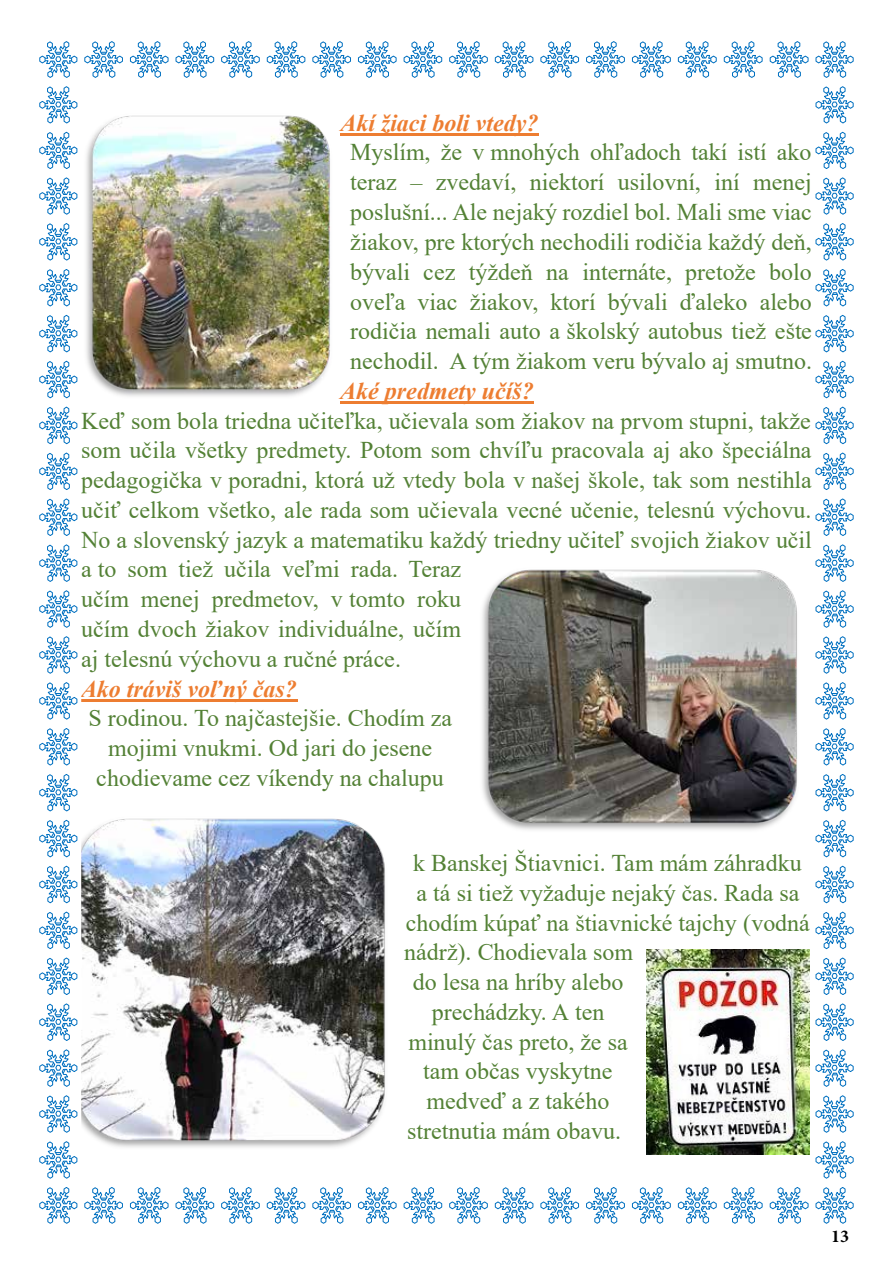
<style>
.page{position:relative;width:893px;height:1263px;background:#fff}
.page>*{position:absolute;margin:0;border:0;box-sizing:border-box;transform-origin:0 0}
.t1{font:24px/29.8px "Times New Roman";color:#538135;text-align:justify}
.t2{font:italic 700 24px "Times New Roman";color:#ed7d31}
.t3{font:700 18px "Minion Pro";color:#000}
</style>
<div class="page">
<hr style="left:341px;top:133px;width:198px;height:3px;background:#ed7d31">
<hr style="left:340px;top:401px;width:193px;height:3px;background:#ed7d31">
<hr style="left:81px;top:699px;width:216px;height:3px;background:#ed7d31">
<img style="left:86px;top:115px;width:244px;height:282px">
<img style="left:482px;top:569px;width:315px;height:261px">
<img style="left:81px;top:818px;width:304px;height:330px">
<img style="left:647px;top:950px;width:162px;height:204px">
<svg style="left:40px;top:1187px;width:37px;height:36px"></svg>
<svg style="left:40px;top:41px;width:37px;height:37px"></svg>
<svg style="left:85px;top:1187px;width:38px;height:36px"></svg>
<svg style="left:130px;top:1187px;width:38px;height:36px"></svg>
<svg style="left:176px;top:1187px;width:38px;height:36px"></svg>
<svg style="left:221px;top:1187px;width:38px;height:36px"></svg>
<svg style="left:267px;top:1187px;width:38px;height:36px"></svg>
<svg style="left:313px;top:1187px;width:38px;height:36px"></svg>
<svg style="left:358px;top:1187px;width:38px;height:36px"></svg>
<svg style="left:404px;top:1187px;width:38px;height:36px"></svg>
<svg style="left:449px;top:1187px;width:39px;height:36px"></svg>
<svg style="left:495px;top:1187px;width:38px;height:36px"></svg>
<svg style="left:541px;top:1187px;width:38px;height:36px"></svg>
<svg style="left:586px;top:1187px;width:39px;height:36px"></svg>
<svg style="left:632px;top:1187px;width:38px;height:36px"></svg>
<svg style="left:678px;top:1187px;width:38px;height:36px"></svg>
<svg style="left:724px;top:1187px;width:38px;height:36px"></svg>
<svg style="left:770px;top:1187px;width:38px;height:36px"></svg>
<svg style="left:85px;top:41px;width:38px;height:37px"></svg>
<svg style="left:130px;top:41px;width:38px;height:37px"></svg>
<svg style="left:176px;top:41px;width:38px;height:37px"></svg>
<svg style="left:221px;top:41px;width:38px;height:37px"></svg>
<svg style="left:267px;top:41px;width:38px;height:37px"></svg>
<svg style="left:313px;top:41px;width:38px;height:37px"></svg>
<svg style="left:358px;top:41px;width:38px;height:37px"></svg>
<svg style="left:404px;top:41px;width:38px;height:37px"></svg>
<svg style="left:449px;top:41px;width:39px;height:37px"></svg>
<svg style="left:495px;top:41px;width:38px;height:37px"></svg>
<svg style="left:541px;top:41px;width:38px;height:37px"></svg>
<svg style="left:586px;top:41px;width:39px;height:37px"></svg>
<svg style="left:632px;top:41px;width:38px;height:37px"></svg>
<svg style="left:678px;top:41px;width:38px;height:37px"></svg>
<svg style="left:724px;top:41px;width:38px;height:37px"></svg>
<svg style="left:770px;top:41px;width:38px;height:37px"></svg>
<svg style="left:816px;top:1187px;width:37px;height:36px"></svg>
<svg style="left:816px;top:41px;width:37px;height:37px"></svg>
<svg style="left:816px;top:86px;width:37px;height:37px"></svg>
<svg style="left:816px;top:132px;width:37px;height:37px"></svg>
<svg style="left:816px;top:178px;width:37px;height:36px"></svg>
<svg style="left:816px;top:223px;width:37px;height:37px"></svg>
<svg style="left:816px;top:269px;width:37px;height:37px"></svg>
<svg style="left:816px;top:315px;width:37px;height:37px"></svg>
<svg style="left:816px;top:361px;width:37px;height:37px"></svg>
<svg style="left:816px;top:407px;width:37px;height:37px"></svg>
<svg style="left:816px;top:453px;width:37px;height:37px"></svg>
<svg style="left:816px;top:499px;width:37px;height:37px"></svg>
<svg style="left:816px;top:544px;width:37px;height:38px"></svg>
<svg style="left:816px;top:590px;width:37px;height:38px"></svg>
<svg style="left:816px;top:636px;width:37px;height:37px"></svg>
<svg style="left:816px;top:682px;width:37px;height:37px"></svg>
<svg style="left:816px;top:728px;width:37px;height:37px"></svg>
<svg style="left:816px;top:774px;width:37px;height:37px"></svg>
<svg style="left:816px;top:820px;width:37px;height:37px"></svg>
<svg style="left:816px;top:866px;width:37px;height:37px"></svg>
<svg style="left:816px;top:912px;width:37px;height:37px"></svg>
<svg style="left:816px;top:958px;width:37px;height:37px"></svg>
<svg style="left:816px;top:1003px;width:37px;height:38px"></svg>
<svg style="left:816px;top:1049px;width:37px;height:38px"></svg>
<svg style="left:816px;top:1095px;width:37px;height:37px"></svg>
<svg style="left:816px;top:1141px;width:37px;height:37px"></svg>
<svg style="left:40px;top:86px;width:37px;height:37px"></svg>
<svg style="left:40px;top:132px;width:37px;height:37px"></svg>
<svg style="left:40px;top:178px;width:37px;height:36px"></svg>
<svg style="left:40px;top:223px;width:37px;height:37px"></svg>
<svg style="left:40px;top:269px;width:37px;height:37px"></svg>
<svg style="left:40px;top:315px;width:37px;height:37px"></svg>
<svg style="left:40px;top:361px;width:37px;height:37px"></svg>
<svg style="left:40px;top:407px;width:37px;height:37px"></svg>
<svg style="left:40px;top:453px;width:37px;height:37px"></svg>
<svg style="left:40px;top:499px;width:37px;height:37px"></svg>
<svg style="left:40px;top:544px;width:37px;height:38px"></svg>
<svg style="left:40px;top:590px;width:37px;height:38px"></svg>
<svg style="left:40px;top:636px;width:37px;height:37px"></svg>
<svg style="left:40px;top:682px;width:37px;height:37px"></svg>
<svg style="left:40px;top:728px;width:37px;height:37px"></svg>
<svg style="left:40px;top:774px;width:37px;height:37px"></svg>
<svg style="left:40px;top:820px;width:37px;height:37px"></svg>
<svg style="left:40px;top:866px;width:37px;height:37px"></svg>
<svg style="left:40px;top:912px;width:37px;height:37px"></svg>
<svg style="left:40px;top:958px;width:37px;height:37px"></svg>
<svg style="left:40px;top:1003px;width:37px;height:38px"></svg>
<svg style="left:40px;top:1049px;width:37px;height:38px"></svg>
<svg style="left:40px;top:1095px;width:37px;height:37px"></svg>
<svg style="left:40px;top:1141px;width:37px;height:37px"></svg>
<p class="t2" style="left:341px;top:106px;width:199px">Akí žiaci boli vtedy?</p>
<p class="t1" style="left:350px;top:137px;width:463px">Myslím, že v mnohých ohľadoch takí istí ako teraz – zvedaví, niektorí usilovní, iní menej poslušní... Ale nejaký rozdiel bol. Mali sme viac žiakov, pre ktorých nechodili rodičia každý deň, bývali cez týždeň na internáte, pretože bolo oveľa viac žiakov, ktorí bývali ďaleko alebo rodičia nemali auto a školský autobus tiež ešte nechodil. A tým žiakom veru bývalo aj smutno.</p>
<p class="t2" style="left:340px;top:374px;width:195px">Aké predmety učíš?</p>
<p class="t1" style="left:81px;top:405px;width:732px;text-align:left">Keď som bola triedna učiteľka, učievala som žiakov na prvom stupni, takže som učila všetky predmety. Potom som chvíľu pracovala aj ako špeciálna pedagogička v poradni, ktorá už vtedy bola v našej škole, tak som nestihla učiť celkom všetko, ale rada som učievala vecné učenie, telesnú výchovu.<br>No a slovenský jazyk a matematiku každý triedny učiteľ svojich žiakov učil a to som tiež učila veľmi rada. Teraz<br>učím menej predmetov, v tomto roku<br>učím dvoch žiakov individuálne, učím<br>aj telesnú výchovu a ručné práce.</p>
<p class="t2" style="left:81px;top:672px;width:217px">Ako tráviš voľný čas?</p>
<p class="t1" style="left:89px;top:702px;width:365px;text-align:center">S rodinou. To najčastejšie. Chodím za mojimi vnukmi. Od jari do jesene chodievame cez víkendy na chalupu</p>
<p class="t1" style="left:413px;top:847px;width:390px">k Banskej Štiavnici. Tam mám záhradku</p>
<p class="t1" style="left:416px;top:877px;width:385px">a tá si tiež vyžaduje nejaký čas. Rada sa</p>
<p class="t1" style="left:406px;top:907px;width:406px">chodím kúpať na štiavnické tajchy (vodná</p>
<p class="t1" style="left:404px;top:936px;width:230px">nádrž). Chodievala som</p>
<p class="t1" style="left:413px;top:966px;width:212px">do lesa na hríby alebo</p>
<p class="t1" style="left:432px;top:996px;width:174px">prechádzky. A ten</p>
<p class="t1" style="left:408px;top:1026px;width:221px">minulý čas preto, že sa</p>
<p class="t1" style="left:423px;top:1056px;width:191px">tam občas vyskytne</p>
<p class="t1" style="left:426px;top:1086px;width:184px">medveď a z takého</p>
<p class="t1" style="left:407px;top:1115px;width:216px">stretnutia mám obavu.</p>
<p class="t3" style="left:831px;top:1223px;width:19px">13</p>
</div>
